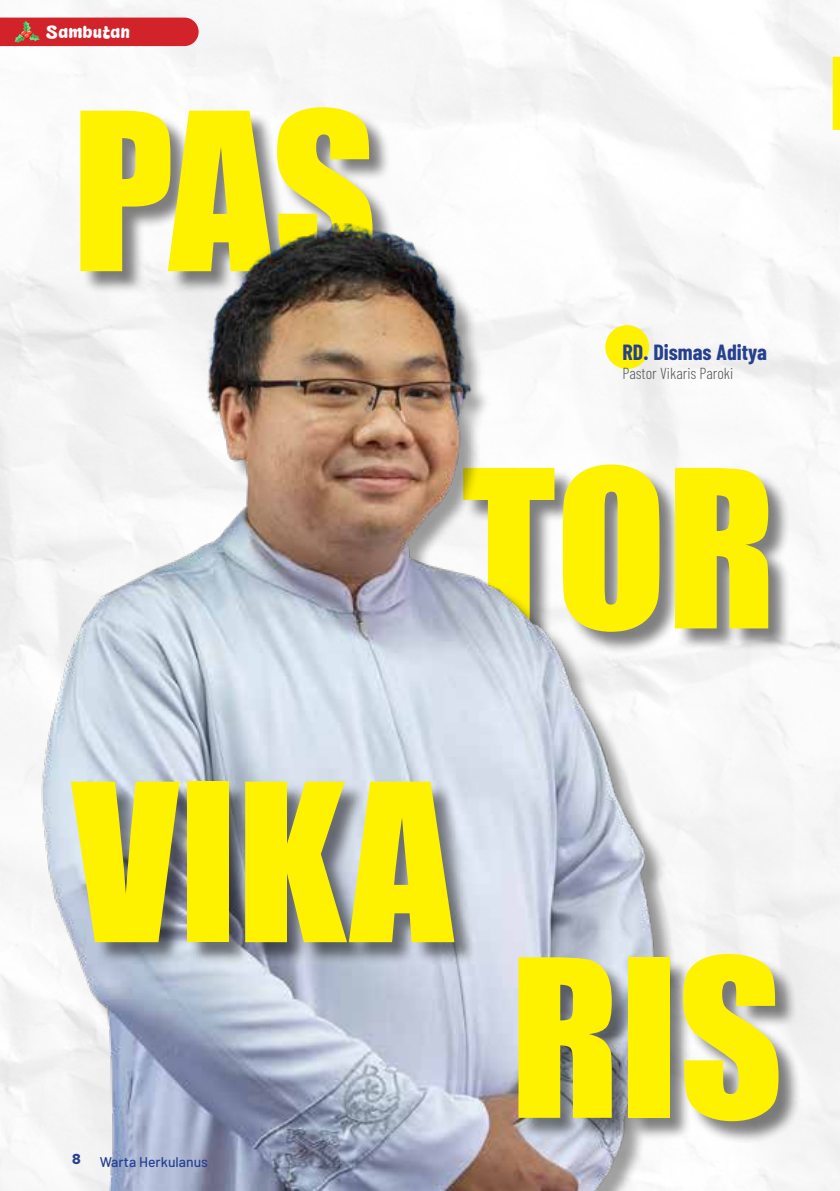
<style>
.page{position:relative;width:840px;height:1191px;background:#fff}
.page>*{position:absolute;margin:0;border:0;box-sizing:border-box;transform-origin:0 0}
.t1{font:203px "Impact";color:#fff200}
.t2{font:700 22px "Barlow Condensed";color:#25408f}
.t3{font:18px "Caroline Everett";color:#fff}
.t4{font:300 16px "Barlow Condensed";color:#58595b}
.t5{font:500 14px "Barlow";color:#25408f}
.t6{font:14px "Nostalgia Collective";color:#25408f}
</style>
<div class="page">
<div style="left:81px;top:108px;width:314px;height:190px;background:#000;opacity:.5"></div>
<div style="left:464px;top:466px;width:326px;height:189px;background:#000;opacity:.5"></div>
<img style="left:17px;top:204px;width:695px;height:987px">
<div style="left:73px;top:783px;width:404px;height:182px;background:#000;opacity:.5"></div>
<div style="left:518px;top:955px;width:283px;height:189px;background:#000;opacity:.5"></div>
<div style="left:605px;top:325px;width:43px;height:44px;background:#fff200;border-radius:50%"></div>
<div style="left:0;top:18px;width:198px;height:28px;background:#d2232a"></div>
<svg style="left:832px;top:57px;width:7px;height:73px"></svg>
<p class="t3" style="left:46px;top:20px;width:86px">Sambutan</p>
<h1 class="t1" style="left:72px;top:34px;width:306px">PAS</h1>
<h2 class="t2" style="left:622px;top:338px;width:146px">RD. Dismas Aditya</h2>
<p class="t4" style="left:622px;top:363px;width:112px">Pastor Vikaris Paroki</p>
<h1 class="t1" style="left:461px;top:391px;width:315px">TOR</h1>
<h1 class="t1" style="left:72px;top:705px;width:382px">VIKA</h1>
<p class="t6" style="left:72px;top:1150px;width:10px">8</p>
<p class="t5" style="left:100px;top:1151px;width:110px">Warta Herkulanus</p>
<h1 class="t1" style="left:510px;top:880px;width:274px">RIS</h1>
</div>
